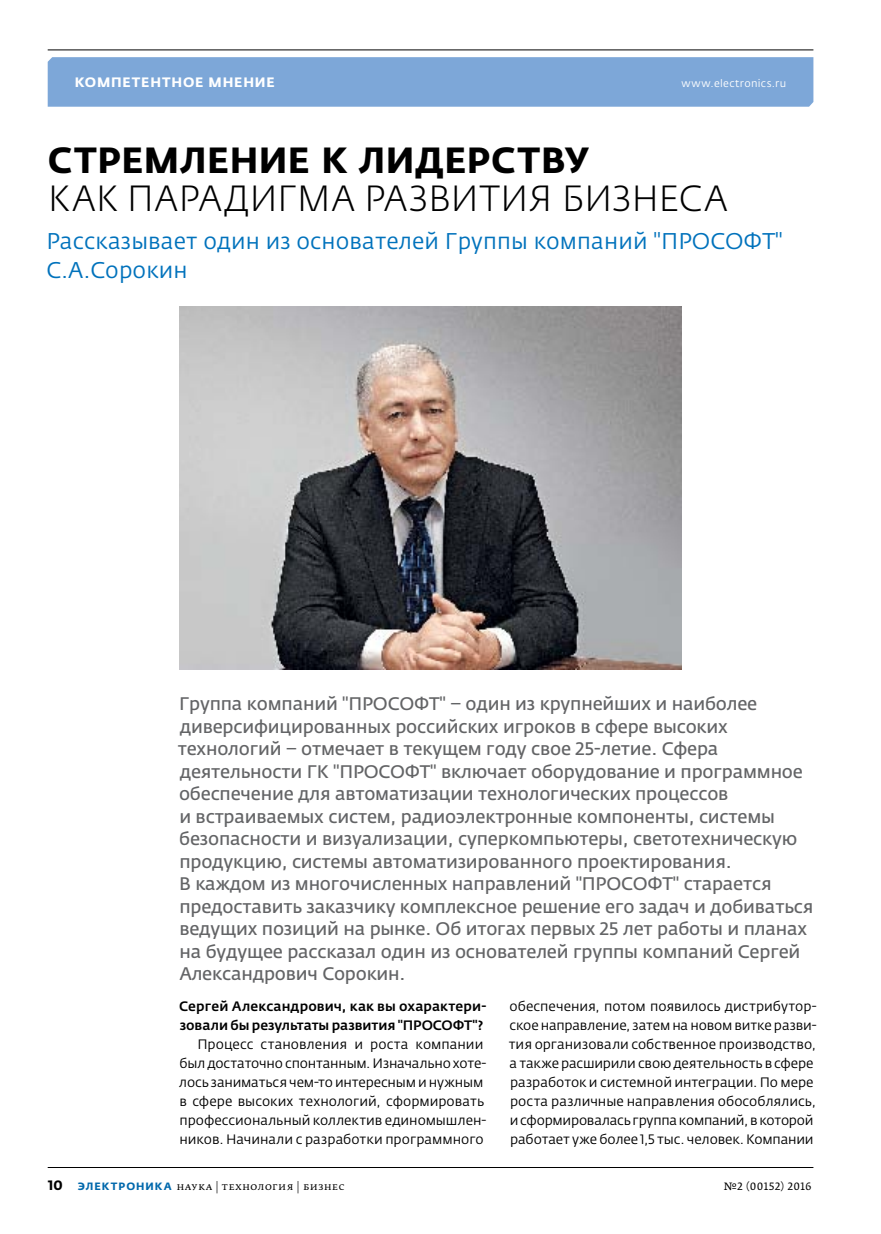
<style>
.page{position:relative;width:881px;height:1234px;background:#fff}
.page>*{position:absolute;margin:0;border:0;box-sizing:border-box;transform-origin:0 0}
.t1{font:300 36px "Fedra Sans Pro";letter-spacing:.005em;color:#000}
.t2{font:700 36px "Fedra Sans Pro";letter-spacing:.01em;color:#000}
.t3{font:22.5px/28.5px "Fedra Sans Pro";letter-spacing:.005em;color:#0072bc}
.t4{font:18px/22.5px "Fedra Sans Pro";letter-spacing:-.01em;color:#636466}
.t5{font:13.5px/19px "Fedra Sans Pro";letter-spacing:-.005em;color:#000}
.t6{font:500 13.5px/19px "Fedra Sans Pro";color:#000}
.t7{font:700 13.5px "Fedra Sans Alt Pro";letter-spacing:.06em;color:#fff}
.t8{font:10.5px "Fedra Serif B Pro";letter-spacing:.025em;color:#000}
.t9{font:10.5px "Fedra Sans Pro";letter-spacing:.035em;color:#fff}
.t10{font:10.5px "Fedra Serif A Pro";letter-spacing:.035em;color:#000}
.s1{font-family:"Fedra Sans Pro";font-weight:700;font-size:13.5px}
.s2{font-family:"Fedra Sans Alt Pro";font-weight:700;color:#0068ac}
</style>
<div class="page">
<div style="left:48px;top:57px;width:765px;height:50px;background:#7da7d8"></div>
<hr style="left:48px;top:49px;width:765px;height:1px;background:#000">
<hr style="left:48px;top:1166px;width:765px;height:1px;background:#000">
<img style="left:180px;top:306px;width:501px;height:363px">
<p class="t7" style="left:75px;top:74px;width:201px">Компетентное мнение</p>
<p class="t9" style="left:681px;top:77px;width:106px">www.electronics.ru</p>
<h1 class="t2" style="left:48px;top:138px;width:542px">Стремление к лидерству</h1>
<h1 class="t1" style="left:48px;top:176px;width:681px">как парадигма развития бизнеса</h1>
<p class="t3" style="left:46px;top:227px;width:737px">Рассказывает один из основателей Группы компаний "ПРОСОФТ"<br>С.А.Сорокин</p>
<p class="t4" style="left:178px;top:692px;width:637px">Группа компаний "ПРОСОФТ" – один из крупнейших и наиболее диверсифицированных российских игроков в сфере высоких технологий – отмечает в текущем году свое 25-летие. Сфера деятельности ГК "ПРОСОФТ" включает оборудование и программное обеспечение для автоматизации технологических процессов<br>и встраиваемых систем, радиоэлектронные компоненты, системы безопасности и визуализации, суперкомпьютеры, светотехническую продукцию, системы автоматизированного проектирования.<br>В каждом из многочисленных направлений "ПРОСОФТ" старается предоставить заказчику комплексное решение его задач и добиваться ведущих позиций на рынке. Об итогах первых 25 лет работы и планах на будущее рассказал один из основателей группы компаний Сергей Александрович Сорокин.</p>
<p class="t6" style="left:179px;top:996px;width:308px">Сергей Александрович, как вы охарактери&shy;зовали бы результаты развития "ПРОСОФТ"?</p>
<p class="t5" style="left:179px;top:1034px;width:308px;text-indent:18px">Процесс становления и роста компании был достаточно спонтанным. Изначально хоте&shy;лось заниматься чем-то интересным и нужным в сфере высоких технологий, сформировать профессиональный коллектив единомышлен&shy;ников. Начинали с разработки программного</p>
<p class="t5" style="left:508px;top:996px;width:309px">обеспечения, потом появилось дистрибутор&shy;ское направление, затем на новом витке разви&shy;тия организовали собственное производство, а также расширили свою деятельность в сфере разработок и системной интеграции. По мере роста различные направления обособлялись, и сформировалась группа компаний, в которой работает уже более 1,5 тыс. человек. Компании</p>
<p class="t8" style="left:48px;top:1179px;width:298px"><span class="s1">10</span> <span class="s2">ЭЛЕКТРОНИКА</span> наука | технология | бизнес</p>
<p class="t10" style="left:723px;top:1179px;width:89px">№2 (00152) 2016</p>
</div>
